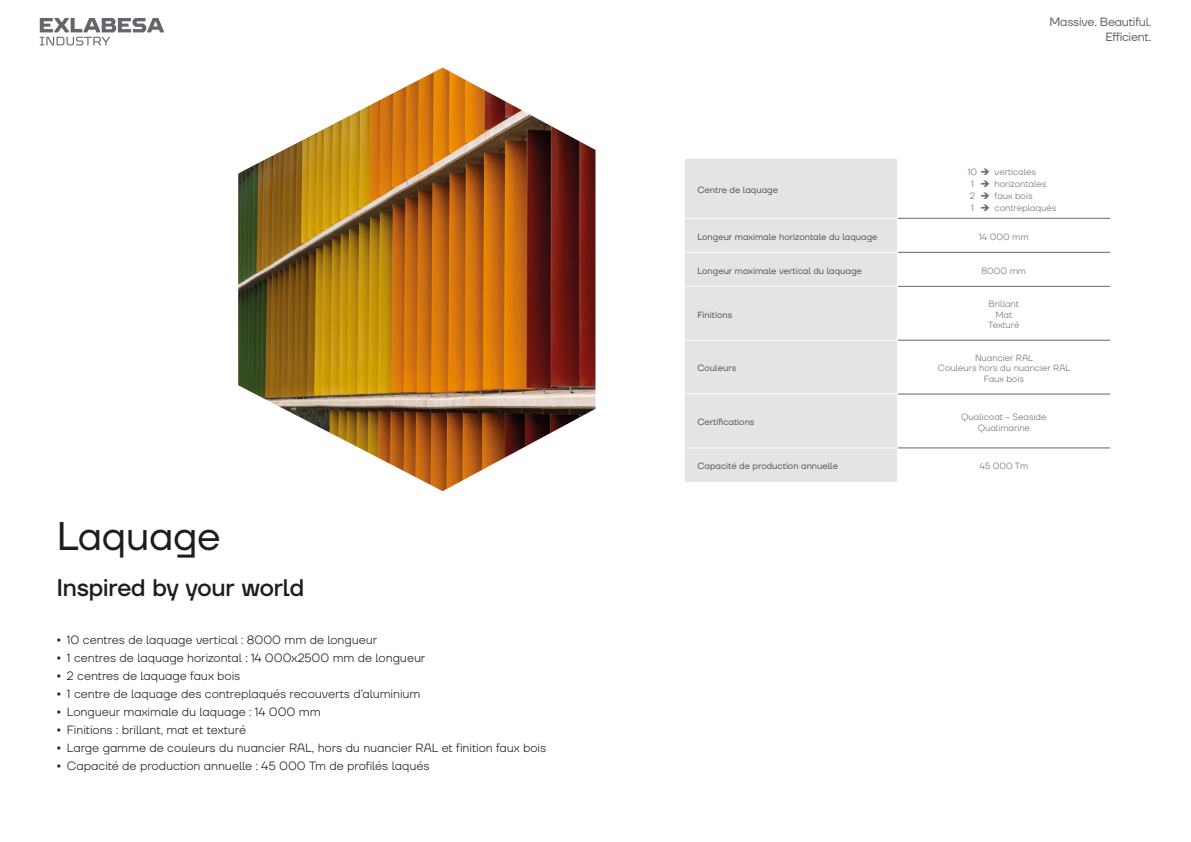
<style>
.page{position:relative;width:1191px;height:842px;background:#fff}
.page>*{position:absolute;margin:0;border:0;box-sizing:border-box;transform-origin:0 0}
.t1{font:40px "TT Firs Neue";letter-spacing:-.01em;color:#1d1d1b}
.t2{font:500 24px "TT Firs Neue";letter-spacing:-.005em;color:#1d1d1b}
.t3{font:300 12px "TT Firs Neue";letter-spacing:-.005em;color:#1d1d1b}
.t4{font:12px/14.4px "TT Firs Neue";letter-spacing:-.02em;color:#64666b;text-align:right}
.t5{font:300 9px/10.8px "TT Firs Neue";color:#70706f;text-align:center}
.t6{font:9px "TT Firs Neue";color:#575756}
.s1{font-family:"Arial";font-weight:400}
</style>
<div class="page">
<svg style="left:40px;top:18px;width:124px;height:27px"></svg>
<div style="left:685px;top:159px;width:212px;height:323px;background:#e4e4e3"></div>
<hr style="left:685px;top:218px;width:213px;height:1px;background:#fff">
<hr style="left:685px;top:252px;width:213px;height:1px;background:#fff">
<hr style="left:685px;top:286px;width:213px;height:1px;background:#fff">
<hr style="left:685px;top:340px;width:213px;height:1px;background:#fff">
<hr style="left:685px;top:394px;width:213px;height:1px;background:#fff">
<hr style="left:685px;top:447px;width:213px;height:1px;background:#fff">
<hr style="left:898px;top:218px;width:212px;height:1px;background:#64666b">
<hr style="left:898px;top:252px;width:212px;height:1px;background:#64666b">
<hr style="left:898px;top:286px;width:212px;height:1px;background:#64666b">
<hr style="left:898px;top:340px;width:212px;height:1px;background:#64666b">
<hr style="left:898px;top:394px;width:212px;height:1px;background:#64666b">
<hr style="left:898px;top:447px;width:212px;height:1px;background:#64666b">
<img style="left:238px;top:68px;width:357px;height:423px">
<h1 class="t1" style="left:57px;top:509px;width:166px">Laquage</h1>
<h2 class="t2" style="left:57px;top:571px;width:249px">Inspired by your world</h2>
<p class="t3" style="left:57px;top:632px;width:322px"><span class="s1">▪</span> 10 centres de laquage vertical : 8000 mm de longueur</p>
<p class="t3" style="left:57px;top:650px;width:370px"><span class="s1">▪</span> 1 centres de laquage horizontal : 14 000x2500 mm de longueur</p>
<p class="t3" style="left:57px;top:668px;width:185px"><span class="s1">▪</span> 2 centres de laquage faux bois</p>
<p class="t3" style="left:57px;top:686px;width:365px"><span class="s1">▪</span> 1 centre de laquage des contreplaqués recouverts d’aluminium</p>
<p class="t3" style="left:57px;top:704px;width:265px"><span class="s1">▪</span> Longueur maximale du laquage : 14 000 mm</p>
<p class="t3" style="left:57px;top:722px;width:191px"><span class="s1">▪</span> Finitions : brillant, mat et texturé</p>
<p class="t3" style="left:57px;top:740px;width:491px"><span class="s1">▪</span> Large gamme de couleurs du nuancier RAL, hors du nuancier RAL et finition faux bois</p>
<p class="t3" style="left:57px;top:758px;width:374px"><span class="s1">▪</span> Capacité de production annuelle : 45 000 Tm de profilés laqués</p>
<p class="t6" style="left:697px;top:184px;width:82px">Centre de laquage</p>
<p class="t4" style="left:1049px;top:15px;width:103px">Massive. Beautiful.<br>Efficient.</p>
<p class="t5" style="left:967px;top:166px;width:90px;line-height:12px;text-align:left">10 ➔ verticales<br>1 ➔ horizontales<br>2 ➔ faux bois<br>1 ➔ contreplaqués</p>
<p class="t6" style="left:697px;top:230px;width:182px">Longeur maximale horizontale du laquage</p>
<p class="t5" style="left:979px;top:231px;width:51px">14 000 mm</p>
<p class="t6" style="left:697px;top:264px;width:166px">Longeur maximale vertical du laquage</p>
<p class="t5" style="left:981px;top:265px;width:46px">8000 mm</p>
<p class="t6" style="left:697px;top:308px;width:36px">Finitions</p>
<p class="t5" style="left:988px;top:298px;width:33px">Brillant<br>Mat<br>Texturé</p>
<p class="t6" style="left:697px;top:362px;width:41px">Couleurs</p>
<p class="t5" style="left:937px;top:352px;width:134px">Nuancier RAL<br>Couleurs hors du nuancier RAL<br>Faux bois</p>
<p class="t6" style="left:697px;top:416px;width:59px">Certifications</p>
<p class="t5" style="left:961px;top:411px;width:87px">Qualicoat - Seaside<br>Qualimarine</p>
<p class="t6" style="left:697px;top:460px;width:142px">Capacité de production annuelle</p>
<p class="t5" style="left:979px;top:460px;width:50px">45 000 Tm</p>
</div>
